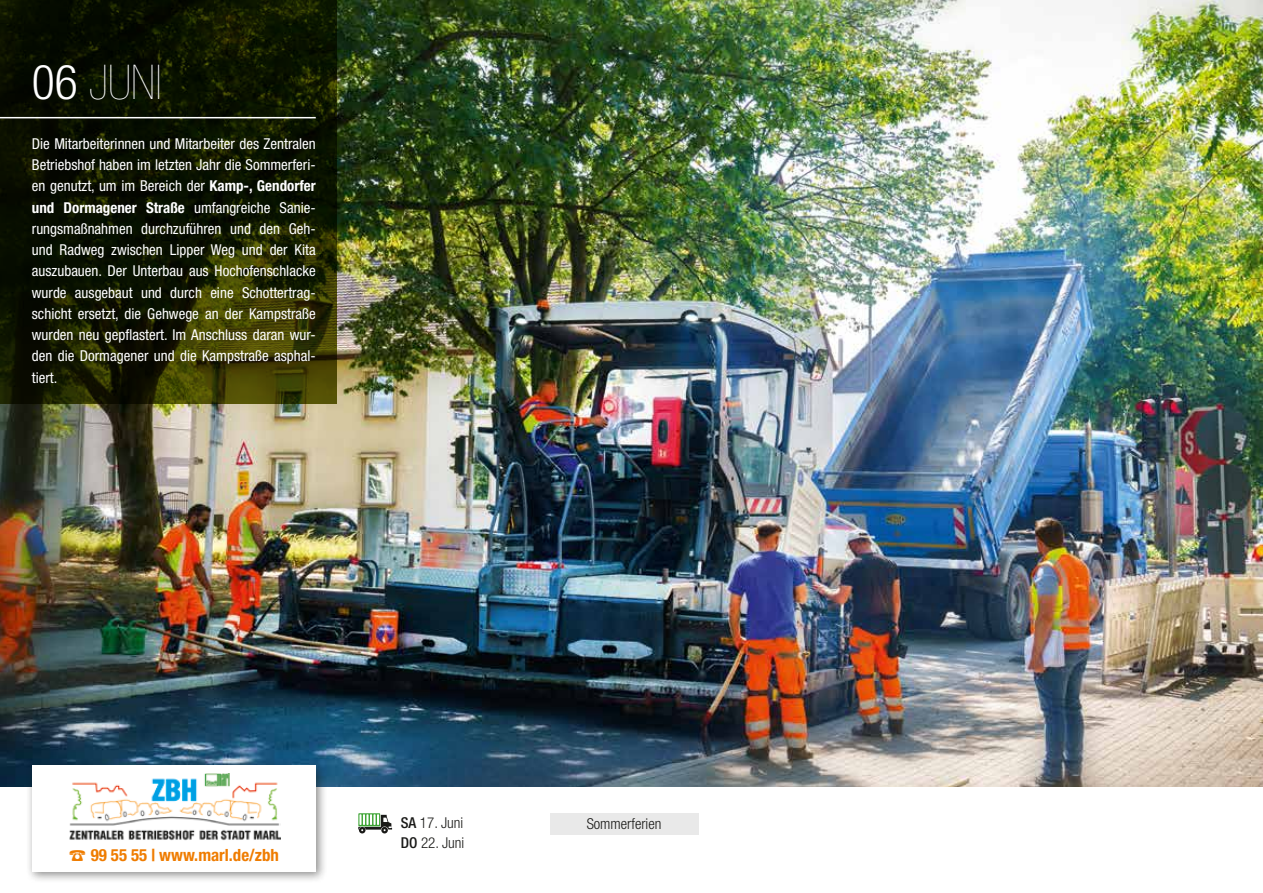
<style>
.page{position:relative;width:1263px;height:893px;background:#fff}
.page>*{position:absolute;margin:0;border:0;box-sizing:border-box;transform-origin:0 0}
.t1{font:900 condensed 48px "Helvetica Neue";color:#fff}
.t2{font:700 condensed 16.8px "Helvetica Neue";color:#ef7c00}
.t3{font:condensed 15px/21.3px "Helvetica Neue";color:#fff;text-align:justify}
.t4{font:300 condensed 15px "Helvetica Neue";color:#1a1a18}
.s1{font-weight:300}
.s2{font-weight:700}
.s3{font-weight:500}
</style>
<div class="page">
<img style="left:0;top:0;width:1263px;height:787px">
<div style="left:550px;top:813px;width:148px;height:21px;background:#e9e9e9"></div>
<svg style="left:358px;top:813px;width:34px;height:20px"></svg>
<svg style="left:0;top:0;width:337px;height:404px;background:#151a01"></svg>
<hr style="left:0;top:117px;width:316px;height:1px;background:#fff">
<div style="left:26px;top:759px;width:302px;height:125px;background:#1a1a18;opacity:.5"></div>
<div style="left:32px;top:765px;width:284px;height:107px;background:#fff"></div>
<img style="left:69px;top:773px;width:211px;height:68px">
<h1 class="t1" style="left:32px;top:56px;width:132px"><span class="s1">06</span> JUNI</h1>
<p class="t3" style="left:32px;top:133px;width:285px">Die Mitarbeiterinnen und Mitarbeiter des Zentralen Betriebshof haben im letzten Jahr die Sommerferi&shy;en genutzt, um im Bereich der <span class="s2">Kamp-, Gendorfer und Dormagener Straße</span> umfangreiche Sanie&shy;rungsmaßnahmen durchzuführen und den Geh&shy;und Radweg zwischen Lipper Weg und der Kita auszubauen. Der Unterbau aus Hochofenschlacke wurde ausgebaut und durch eine Schottertrag&shy;schicht ersetzt, die Gehwege an der Kampstraße wurden neu gepflastert. Im Anschluss daran wur&shy;den die Dormagener und die Kampstraße asphal&shy;tiert.</p>
<p class="t2" style="left:69px;top:845px;width:212px">☎ 99 55 55 | www.marl.de/zbh</p>
<p class="t4" style="left:401px;top:814px;width:64px"><span class="s3">SA</span> 17. Juni</p>
<p class="t4" style="left:587px;top:815px;width:76px">Sommerferien</p>
<p class="t4" style="left:401px;top:834px;width:65px"><span class="s3">DO</span> 22. Juni</p>
</div>
